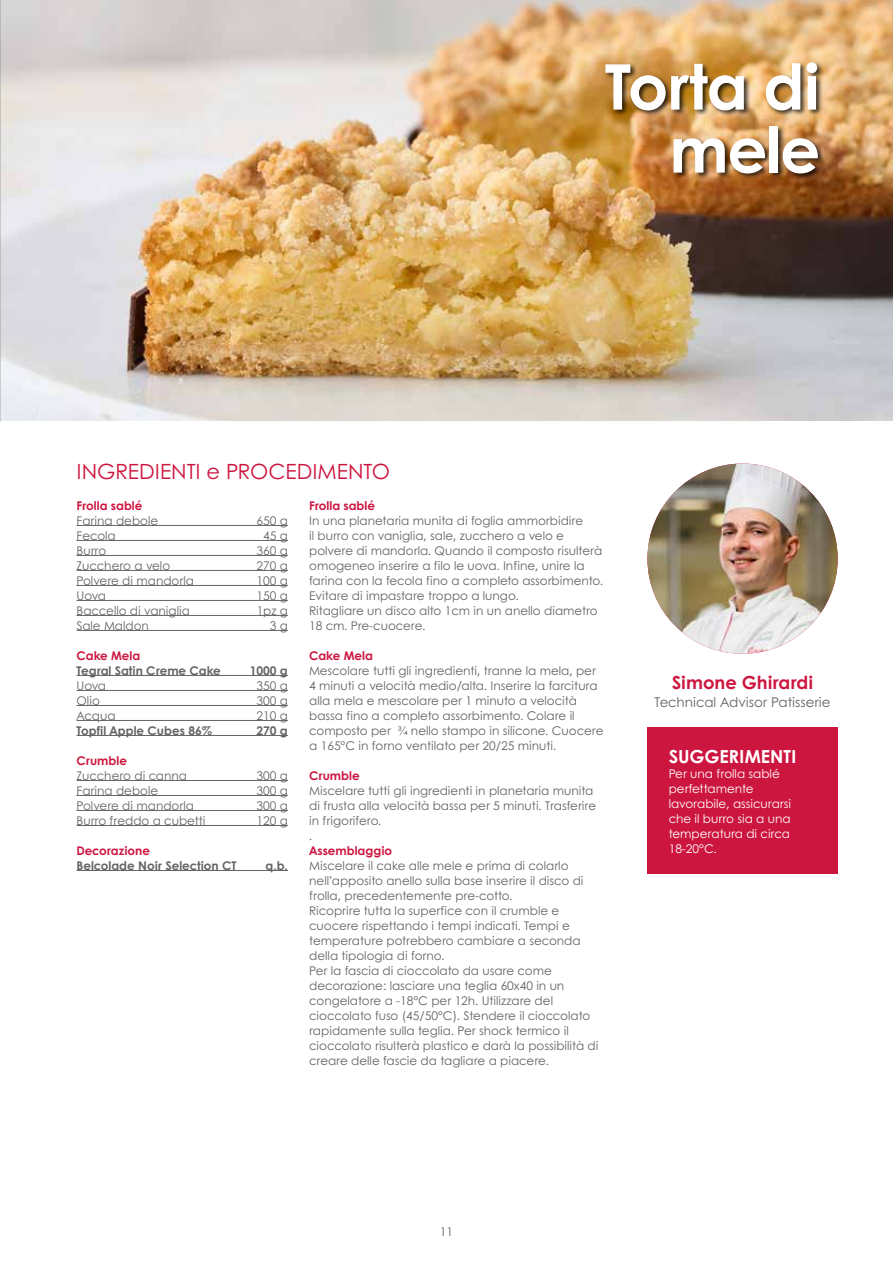
<style>
.page{position:relative;width:893px;height:1263px;background:#fff}
.page>*{position:absolute;margin:0;border:0;box-sizing:border-box;transform-origin:0 0}
.t1{font:700 63px/63px "Century Gothic";letter-spacing:-.02em;color:#fff;text-align:right}
.t2{font:21px "Century Gothic";color:#cd163f}
.t3{font:700 18px "Century Gothic";color:#cd163f}
.t4{font:700 18px "Century Gothic";color:#fff}
.t5{font:13.5px "Century Gothic";color:#636466}
.t6{font:12px/15px "Century Gothic";color:#636466}
.t7{font:12px/15px "Century Gothic";color:#fff}
.t8{font:700 12px "Century Gothic";color:#636466}
.t9{font:700 12px "Century Gothic";color:#cd163f}
</style>
<div class="page">
<img style="left:1px;top:0;width:892px;height:421px">
<img style="left:0;top:0;width:1px;height:421px">
<div style="left:604px;top:61px;width:221px;height:119px;background:#000;opacity:.75"></div>
<div style="left:647px;top:728px;width:191px;height:146px;background:#cd163f"></div>
<hr style="left:77px;top:525px;width:211px;height:1px;background:#636466">
<hr style="left:77px;top:540px;width:211px;height:1px;background:#636466">
<hr style="left:77px;top:555px;width:211px;height:1px;background:#636466">
<hr style="left:77px;top:570px;width:211px;height:1px;background:#636466">
<hr style="left:77px;top:585px;width:211px;height:1px;background:#636466">
<hr style="left:77px;top:600px;width:211px;height:1px;background:#636466">
<hr style="left:77px;top:615px;width:211px;height:1px;background:#636466">
<hr style="left:77px;top:630px;width:211px;height:1px;background:#636466">
<hr style="left:77px;top:675px;width:211px;height:1px;background:#636466">
<hr style="left:77px;top:690px;width:211px;height:1px;background:#636466">
<hr style="left:77px;top:705px;width:211px;height:1px;background:#636466">
<hr style="left:77px;top:720px;width:211px;height:1px;background:#636466">
<hr style="left:77px;top:735px;width:211px;height:1px;background:#636466">
<hr style="left:77px;top:780px;width:211px;height:1px;background:#636466">
<hr style="left:77px;top:795px;width:211px;height:1px;background:#636466">
<hr style="left:77px;top:810px;width:211px;height:1px;background:#636466">
<hr style="left:77px;top:825px;width:211px;height:1px;background:#636466">
<hr style="left:77px;top:870px;width:211px;height:1px;background:#636466">
<img style="left:647px;top:463px;width:191px;height:191px;border-radius:95px">
<h2 class="t2" style="left:77px;top:458px;width:315px">INGREDIENTI e PROCEDIMENTO</h2>
<h1 class="t1" style="left:605px;top:53px;width:217px">Torta di mele</h1>
<p class="t9" style="left:77px;top:497px;width:67px">Frolla sablé</p>
<p class="t6" style="left:77px;top:512px;width:83px">Farina debole</p>
<p class="t6" style="left:257px;top:512px;width:33px">650 g</p>
<p class="t6" style="left:77px;top:527px;width:41px">Fecola</p>
<p class="t6" style="left:263px;top:527px;width:26px">45 g</p>
<p class="t6" style="left:77px;top:542px;width:31px">Burro</p>
<p class="t6" style="left:257px;top:542px;width:33px">360 g</p>
<p class="t6" style="left:77px;top:557px;width:95px">Zucchero a velo</p>
<p class="t6" style="left:257px;top:557px;width:33px">270 g</p>
<p class="t6" style="left:77px;top:572px;width:119px">Polvere di mandorla</p>
<p class="t6" style="left:257px;top:572px;width:33px">100 g</p>
<p class="t6" style="left:77px;top:587px;width:31px">Uova</p>
<p class="t6" style="left:257px;top:587px;width:33px">150 g</p>
<p class="t6" style="left:77px;top:602px;width:115px">Baccello di vaniglia</p>
<p class="t6" style="left:257px;top:602px;width:33px">1pz g</p>
<p class="t6" style="left:77px;top:617px;width:74px">Sale Maldon</p>
<p class="t6" style="left:270px;top:617px;width:20px">3 g</p>
<p class="t9" style="left:77px;top:647px;width:65px">Cake Mela</p>
<p class="t8" style="left:77px;top:662px;width:146px">Tegral Satin Creme Cake</p>
<p class="t8" style="left:250px;top:662px;width:40px">1000 g</p>
<p class="t6" style="left:77px;top:677px;width:31px">Uova</p>
<p class="t6" style="left:257px;top:677px;width:33px">350 g</p>
<p class="t6" style="left:77px;top:692px;width:25px">Olio</p>
<p class="t6" style="left:257px;top:692px;width:33px">300 g</p>
<p class="t6" style="left:77px;top:707px;width:41px">Acqua</p>
<p class="t6" style="left:257px;top:707px;width:33px">210 g</p>
<p class="t8" style="left:77px;top:722px;width:137px">Topfil Apple Cubes 86%</p>
<p class="t8" style="left:256px;top:722px;width:33px">270 g</p>
<p class="t9" style="left:77px;top:752px;width:52px">Crumble</p>
<p class="t6" style="left:77px;top:767px;width:112px">Zucchero di canna</p>
<p class="t6" style="left:257px;top:767px;width:33px">300 g</p>
<p class="t6" style="left:77px;top:782px;width:83px">Farina debole</p>
<p class="t6" style="left:257px;top:782px;width:33px">300 g</p>
<p class="t6" style="left:77px;top:797px;width:119px">Polvere di mandorla</p>
<p class="t6" style="left:257px;top:797px;width:33px">300 g</p>
<p class="t6" style="left:77px;top:812px;width:130px">Burro freddo a cubetti</p>
<p class="t6" style="left:257px;top:812px;width:33px">120 g</p>
<p class="t9" style="left:77px;top:842px;width:75px">Decorazione</p>
<p class="t8" style="left:77px;top:857px;width:161px">Belcolade Noir Selection CT</p>
<p class="t8" style="left:266px;top:857px;width:24px">q.b.</p>
<p class="t9" style="left:309px;top:497px;width:67px">Frolla sablé</p>
<p class="t6" style="left:309px;top:512px;width:296px">In una planetaria munita di foglia ammorbidire<br>il burro con vaniglia, sale, zucchero a velo e polvere di mandorla. Quando il composto risulterà omogeneo inserire a filo le uova. Infine, unire la farina con la fecola fino a completo assorbimento.<br>Evitare di impastare troppo a lungo.<br>Ritagliare un disco alto 1cm in un anello diametro 18 cm. Pre-cuocere.</p>
<p class="t9" style="left:309px;top:647px;width:65px">Cake Mela</p>
<p class="t6" style="left:309px;top:662px;width:296px">Mescolare tutti gli ingredienti, tranne la mela, per 4 minuti a velocità medio/alta. Inserire la farcitura alla mela e mescolare per 1 minuto a velocità bassa fino a completo assorbimento. Colare il composto per ¾ nello stampo in silicone. Cuocere a 165°C in forno ventilato per 20/25 minuti.</p>
<p class="t9" style="left:309px;top:767px;width:52px">Crumble</p>
<p class="t6" style="left:309px;top:782px;width:288px">Miscelare tutti gli ingredienti in planetaria munita di frusta alla velocità bassa per 5 minuti. Trasferire in frigorifero.<br>.</p>
<p class="t9" style="left:309px;top:842px;width:85px">Assemblaggio</p>
<p class="t6" style="left:309px;top:857px;width:291px">Miscelare il cake alle mele e prima di colarlo nell’apposito anello sulla base inserire il disco di frolla, precedentemente pre-cotto.<br>Ricoprire tutta la superfice con il crumble e cuocere rispettando i tempi indicati. Tempi e temperature potrebbero cambiare a seconda della tipologia di forno.<br>Per la fascia di cioccolato da usare come decorazione: lasciare una teglia 60x40 in un congelatore a -18°C per 12h. Utilizzare del cioccolato fuso (45/50°C). Stendere il cioccolato rapidamente sulla teglia. Per shock termico il cioccolato risulterà plastico e darà la possibilità di creare delle fascie da tagliare a piacere.</p>
<h3 class="t3" style="left:672px;top:670px;width:143px">Simone Ghirardi</h3>
<p class="t5" style="left:654px;top:693px;width:178px">Technical Advisor Patisserie</p>
<h3 class="t4" style="left:669px;top:744px;width:129px">SUGGERIMENTI</h3>
<p class="t7" style="left:669px;top:765px;width:124px">Per una frolla sablé perfettamente lavorabile, assicurarsi che il burro sia a una temperatura di circa<br>18-20°C.</p>
<p class="t6" style="left:440px;top:1223px;width:15px">11</p>
</div>
